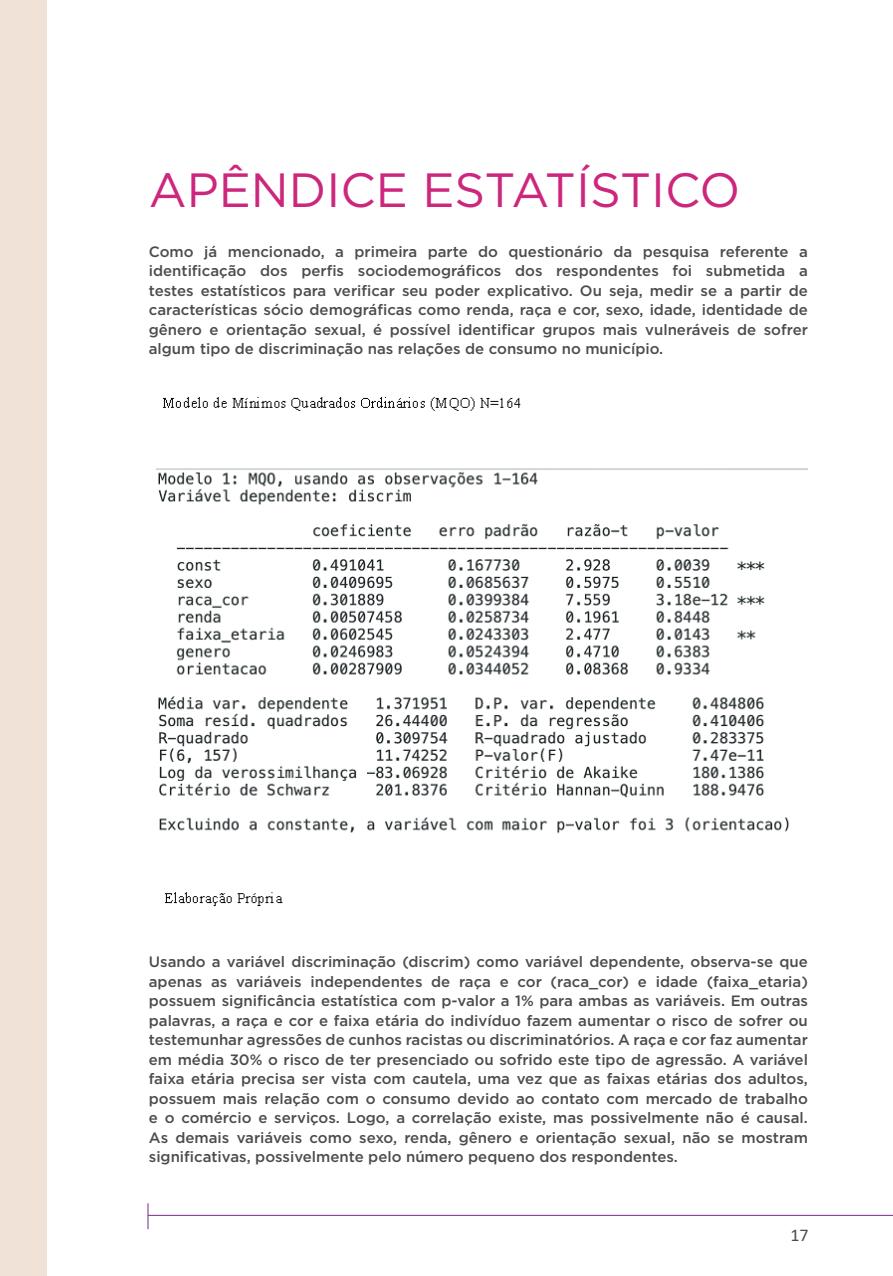
<style>
.page{position:relative;width:893px;height:1276px;background:#fff}
.page>*{position:absolute;margin:0;border:0;box-sizing:border-box;transform-origin:0 0}
.t1{font:48px "Gotham";color:#cc277c}
.t2{font:18px "Calibri";color:#4b4c4d}
.t3{font:500 15px/19.5px "Gotham";color:#4b4c4d;text-align:justify}
</style>
<div class="page">
<hr style="left:148px;top:1214px;width:745px;height:2px;background:#834192">
<hr style="left:147px;top:1203px;width:2px;height:26px;background:#834192">
<img style="left:156px;top:396px;width:651px;height:511px">
<div style="left:0;top:0;width:47px;height:1276px;background:#f0e2d7"></div>
<h1 class="t1" style="left:149px;top:160px;width:593px">APÊNDICE ESTATÍSTICO</h1>
<p class="t3" style="left:149px;top:241px;width:661px">Como já mencionado, a primeira parte do questionário da pesquisa referente a identificação dos perfis sociodemográficos dos respondentes foi submetida a testes estatísticos para verificar seu poder explicativo. Ou seja, medir se a partir de características sócio demográficas como renda, raça e cor, sexo, idade, identidade de gênero e orientação sexual, é possível identificar grupos mais vulneráveis de sofrer algum tipo de discriminação nas relações de consumo no município.</p>
<p class="t3" style="left:149px;top:952px;width:661px">Usando a variável discriminação (discrim) como variável dependente, observa-se que apenas as variáveis independentes de raça e cor (raca_cor) e idade (faixa_etaria) possuem significância estatística com p-valor a 1% para ambas as variáveis. Em outras palavras, a raça e cor e faixa etária do indivíduo fazem aumentar o risco de sofrer ou testemunhar agressões de cunhos racistas ou discriminatórios. A raça e cor faz aumentar em média 30% o risco de ter presenciado ou sofrido este tipo de agressão. A variável faixa etária precisa ser vista com cautela, uma vez que as faixas etárias dos adultos, possuem mais relação com o consumo devido ao contato com mercado de trabalho e o comércio e serviços. Logo, a correlação existe, mas possivelmente não é causal.<br>As demais variáveis como sexo, renda, gênero e orientação sexual, não se mostram significativas, possivelmente pelo número pequeno dos respondentes.</p>
<p class="t2" style="left:790px;top:1222px;width:20px">17</p>
</div>
